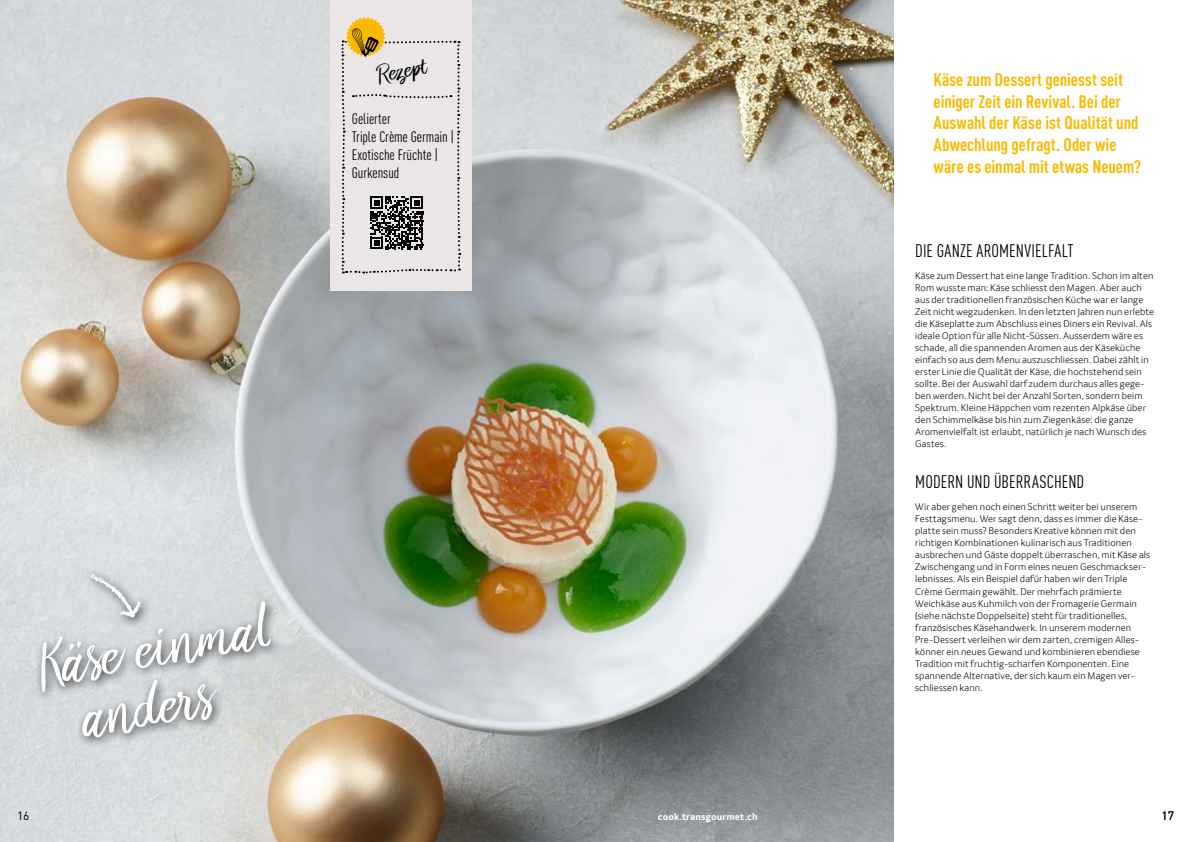
<style>
.page{position:relative;width:1191px;height:842px;background:#fff}
.page>*{position:absolute;margin:0;border:0;box-sizing:border-box;transform-origin:0 0}
.handfont{font:68px "Transgourmet Handfont";color:#fff}
.Titel_Redaktion{font:27px "Transgourmet Handfont";color:#000}
.Lead{font:700 condensed 18px/21.6px "DIN Pro";color:#fbba00}
.Titel_Redaktion-2{font:condensed 18px "DIN Pro";letter-spacing:.005em;color:#000}
.grundtext_d{font:condensed 15px "DIN Pro";letter-spacing:-.005em;color:#000}
.t1{font:12px "DIN Pro";color:#000}
.Fliesstext_Redaktion{font:300 10px/12px "Transgourmet";letter-spacing:.01em;color:#000}
.Fliesstext_Redaktion-2{font:700 10px "Transgourmet";letter-spacing:.01em;color:#fff}
</style>
<div class="page">
<img style="left:0;top:0;width:893px;height:842px">
<div style="left:34px;top:595px;width:248px;height:153px;background:#000;opacity:.75"></div>
<div style="left:77px;top:566px;width:75px;height:62px;background:#000;opacity:.75"></div>
<svg style="left:80px;top:571px;width:63px;height:47px;background:#d2d6d8"></svg>
<div style="left:330px;top:0;width:142px;height:291px;background:#e9e6e5"></div>
<svg style="left:341px;top:17px;width:120px;height:257px"></svg>
<p class="Titel_Redaktion" style="left:377px;top:59px;width:51px;rotate:-10deg">Rezept</p>
<p class="grundtext_d" style="left:352px;top:107px;width:40px">Gelierter</p>
<p class="grundtext_d" style="left:352px;top:125px;width:104px">Triple Crème Germain |</p>
<p class="grundtext_d" style="left:352px;top:143px;width:88px">Exotische Früchte |</p>
<p class="grundtext_d" style="left:352px;top:161px;width:49px">Gurkensud</p>
<p class="handfont" style="left:35px;top:628px;width:237px;rotate:-10deg">Käse einmal</p>
<p class="handfont" style="left:80px;top:679px;width:134px;rotate:-10deg">anders</p>
<p class="t1" style="left:17px;top:806px;width:14px">16</p>
<p class="Fliesstext_Redaktion-2" style="left:658px;top:810px;width:101px">cook.transgourmet.ch</p>
<p class="Lead" style="left:933px;top:67px;width:206px">Käse zum Dessert geniesst seit einiger Zeit ein Revival. Bei der<br>Auswahl der Käse ist Qualität und<br>Abwechlung gefragt. Oder wie</p>
<p class="Lead" style="left:933px;top:154px;width:209px">wäre es einmal mit etwas Neuem?</p>
<p class="Titel_Redaktion-2" style="left:915px;top:238px;width:160px">DIE GANZE AROMENVIELFALT</p>
<p class="Fliesstext_Redaktion" style="left:915px;top:269px;width:240px">Käse zum Dessert hat eine lange Tradition. Schon im alten Rom wusste man: Käse schliesst den Magen. Aber auch aus der traditionellen französischen Küche war er lange Zeit nicht wegzudenken. In den letzten Jahren nun erlebte die Käseplatte zum Abschluss eines Diners ein Revival. Als ideale Option für alle Nicht-Süssen. Ausserdem wäre es schade, all die spannenden Aromen aus der Käseküche einfach so aus dem Menu auszuschliessen. Dabei zählt in erster Linie die Qualität der Käse, die hochstehend sein sollte. Bei der Auswahl darf zudem durchaus alles gege&shy;ben werden. Nicht bei der Anzahl Sorten, sondern beim Spektrum. Kleine Häppchen vom rezenten Alpkäse über den Schimmelkäse bis hin zum Ziegenkäse: die ganze Aromenvielfalt ist erlaubt, natürlich je nach Wunsch des Gastes.</p>
<p class="Titel_Redaktion-2" style="left:915px;top:469px;width:170px">MODERN UND ÜBERRASCHEND</p>
<p class="Fliesstext_Redaktion" style="left:915px;top:501px;width:236px">Wir aber gehen noch einen Schritt weiter bei unserem Festtagsmenu. Wer sagt denn, dass es immer die Käse&shy;platte sein muss? Besonders Kreative können mit den richtigen Kombinationen kulinarisch aus Traditionen ausbrechen und Gäste doppelt überraschen, mit Käse als Zwischengang und in Form eines neuen Geschmackser&shy;lebnisses. Als ein Beispiel dafür haben wir den Triple Crème Germain gewählt. Der mehrfach prämierte Weichkäse aus Kuhmilch von der Fromagerie Germain (siehe nächste Doppelseite) steht für traditionelles, französisches Käsehandwerk. In unserem modernen Pre-Dessert verleihen wir dem zarten, cremigen Alles&shy;könner ein neues Gewand und kombinieren ebendiese Tradition mit fruchtig-scharfen Komponenten. Eine spannende Alternative, der sich kaum ein Magen ver&shy;schliessen kann.</p>
<p class="t1" style="left:1161px;top:806px;width:14px">17</p>
</div>
